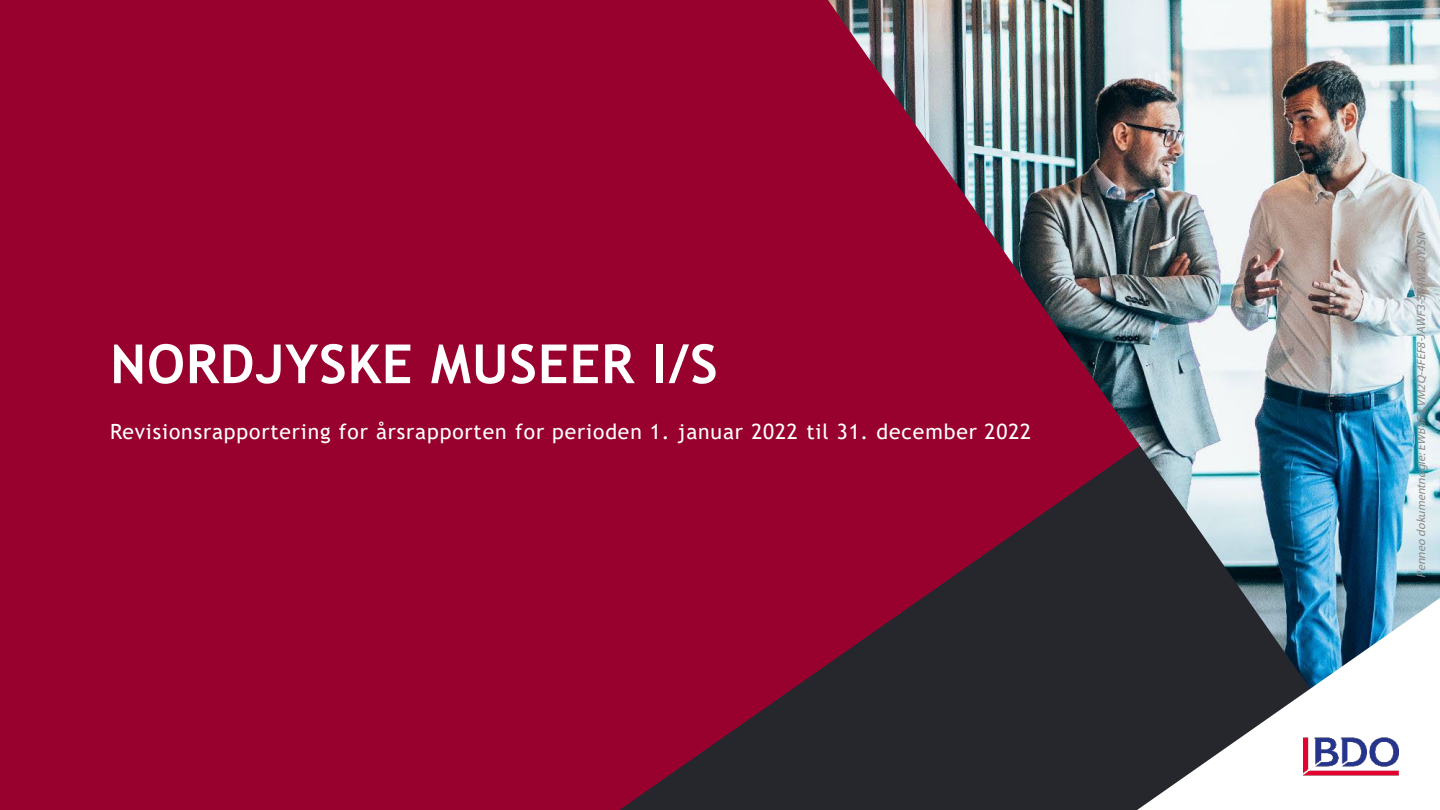
<style>
.page{position:relative;width:1440px;height:810px;background:#98002e}
.page>*{position:absolute;margin:0;border:0;box-sizing:border-box;transform-origin:0 0}
.t1{font:700 54px "Trebuchet MS";letter-spacing:.015em;color:#fff}
.t2{font:21px "Trebuchet MS";letter-spacing:.04em;color:#fff}
.t3{font:italic 12px "Myriad Pro";color:#888}
</style>
<div class="page">
<svg style="left:620px;top:664px;width:208px;height:146px"></svg>
<img style="left:828px;top:0;width:612px;height:810px">
<svg style="left:1137px;top:598px;width:303px;height:212px;background:#8f97a0"></svg>
<h1 class="t1" style="left:110px;top:336px;width:609px">NORDJYSKE MUSEER I/S</h1>
<p class="t2" style="left:110px;top:420px;width:923px">Revisionsrapportering for årsrapporten for perioden 1. januar 2022 til 31. december 2022</p>
<p class="t3" style="left:1416px;top:578px;width:349px;rotate:-90deg">Penneo dokumentnøgle:EWB8F-LVM2Q-4FEF8-JAWF3-504M2-0YJSN</p>
</div>
